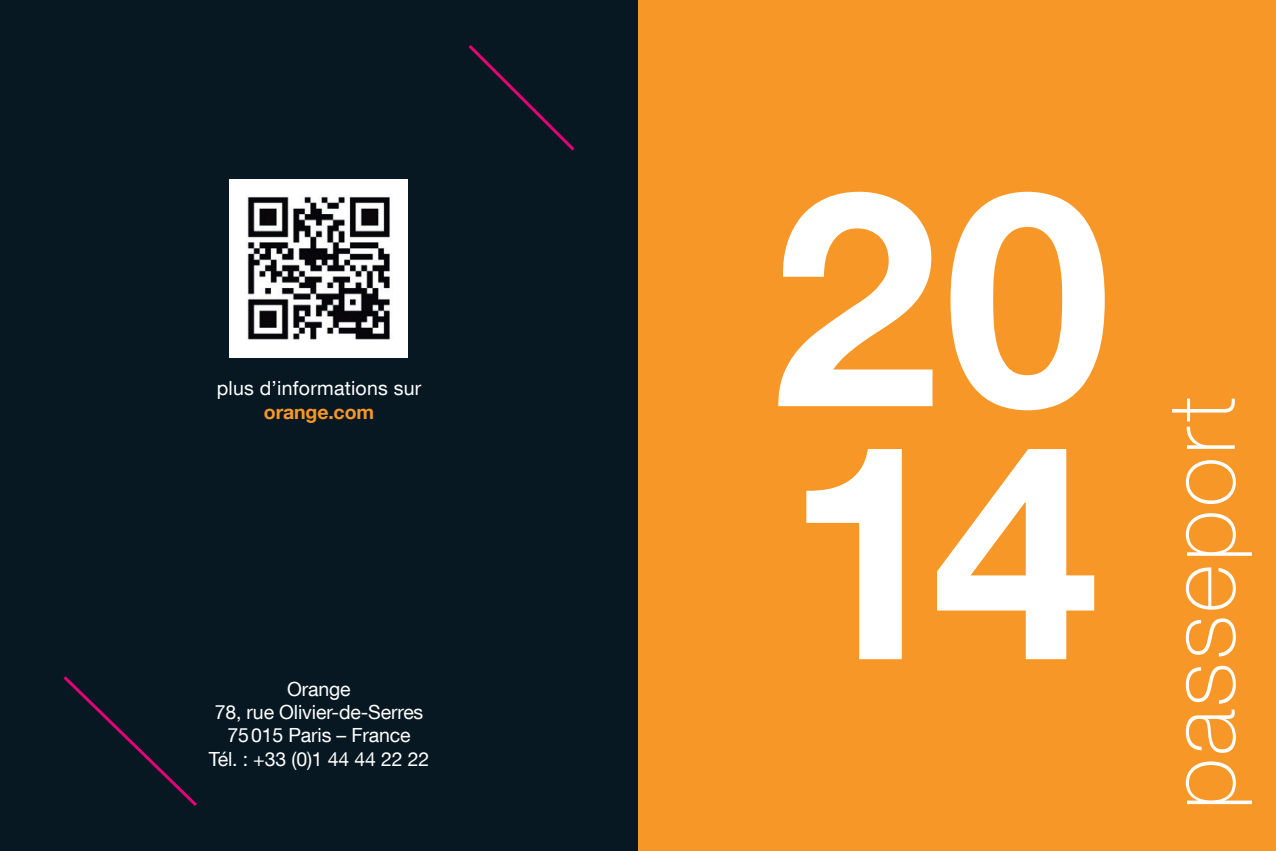
<style>
.page{position:relative;width:1276px;height:851px;background:#fff}
.page>*{position:absolute;margin:0;border:0;box-sizing:border-box;transform-origin:0 0}
.t1{font:700 300px/252.9px "Helvetica Neue LT Com";color:#fff}
.t2{font:100 93px "Helvetica Neue LT Com";letter-spacing:.03em;color:#fff}
.t3{font:19.5px "Helvetica Neue LT Com";letter-spacing:-.01em;color:#fff}
.t4{font:19.5px/23.4px "Helvetica Neue LT Com";letter-spacing:.01em;color:#fff;text-align:center}
.s1{font-weight:700;color:#f79727}
</style>
<div class="page">
<div style="left:638px;top:0;width:638px;height:850px;background:#f79727"></div>
<div style="left:0;top:0;width:638px;height:850px;background:#071822"></div>
<div style="left:230px;top:179px;width:178px;height:178px;background:#fff"></div>
<img style="left:247px;top:196px;width:143px;height:144px">
<svg style="left:468px;top:45px;width:107px;height:106px"></svg>
<svg style="left:63px;top:676px;width:134px;height:130px"></svg>
<p class="t4" style="left:217px;top:376px;width:206px">plus d’informations sur <span class="s1">orange.com</span></p>
<p class="t3" style="left:287px;top:676px;width:65px">Orange</p>
<p class="t3" style="left:215px;top:700px;width:210px">78, rue Olivier-de-Serres</p>
<p class="t3" style="left:227px;top:723px;width:185px">75015 Paris – France</p>
<p class="t3" style="left:209px;top:746px;width:222px">Tél. : +33 (0)1 44 44 22 22</p>
<p class="t1" style="left:772px;top:164px;width:340px">20<br>14</p>
<p class="t2" style="left:1146px;top:810px;width:414px;rotate:-90deg">passeport</p>
</div>
